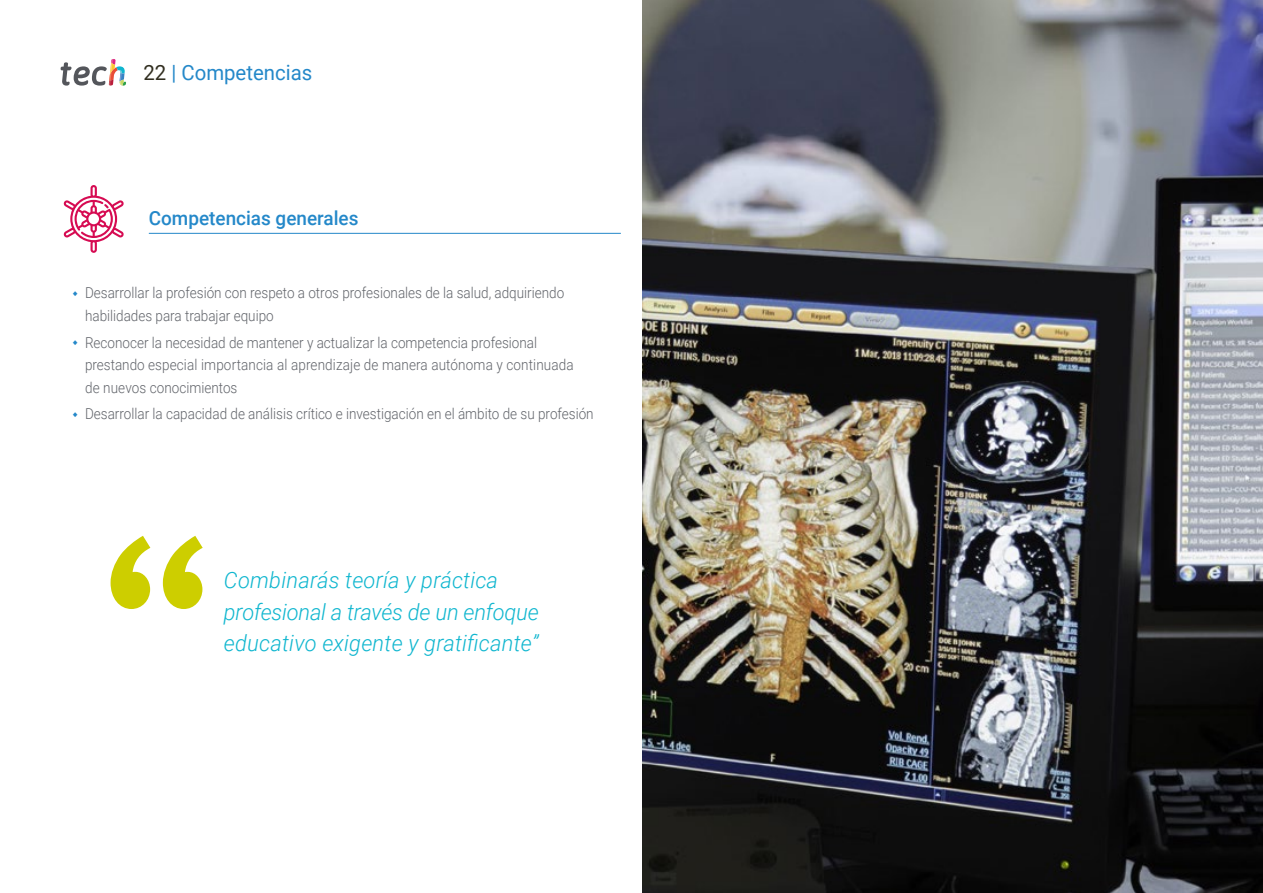
<style>
.page{position:relative;width:1263px;height:893px;background:#fff}
.page>*{position:absolute;margin:0;border:0;box-sizing:border-box;transform-origin:0 0}
.t1{font:italic 300 22.5px/31.5px "Roboto";letter-spacing:.01em;color:#0fb6cf}
.t2{font:21px "Roboto";color:#2488c9}
.t3{font:500 19.5px "Roboto";color:#2488c9}
.t4{font:300 15px/22.5px "Roboto";color:#61646a;scale:.9 1}
.s1{color:#312e20}
</style>
<div class="page">
<hr style="left:149px;top:233px;width:472px;height:1px;background:#2488c9">
<svg style="left:63px;top:185px;width:61px;height:68px"></svg>
<svg style="left:61px;top:59px;width:65px;height:27px"></svg>
<img style="left:642px;top:0;width:621px;height:893px">
<svg style="left:111px;top:536px;width:92px;height:73px"></svg>
<h2 class="t2" style="left:144px;top:57px;width:170px"><span class="s1">22</span> | Competencias</h2>
<h3 class="t3" style="left:149px;top:205px;width:211px">Competencias generales</h3>
<p class="t4" style="left:85px;top:281px;width:534px">Desarrollar la profesión con respeto a otros profesionales de la salud, adquiriendo habilidades para trabajar equipo</p>
<p class="t4" style="left:85px;top:330px;width:544px">Reconocer la necesidad de mantener y actualizar la competencia profesional prestando especial importancia al aprendizaje de manera autónoma y continuada de nuevos conocimientos</p>
<p class="t4" style="left:85px;top:402px;width:567px">Desarrollar la capacidad de análisis crítico e investigación en el ámbito de su profesión</p>
<h1 class="t1" style="left:224px;top:564px;width:316px">Combinarás teoría y práctica profesional a través de un enfoque educativo exigente y gratificante”</h1>
</div>
